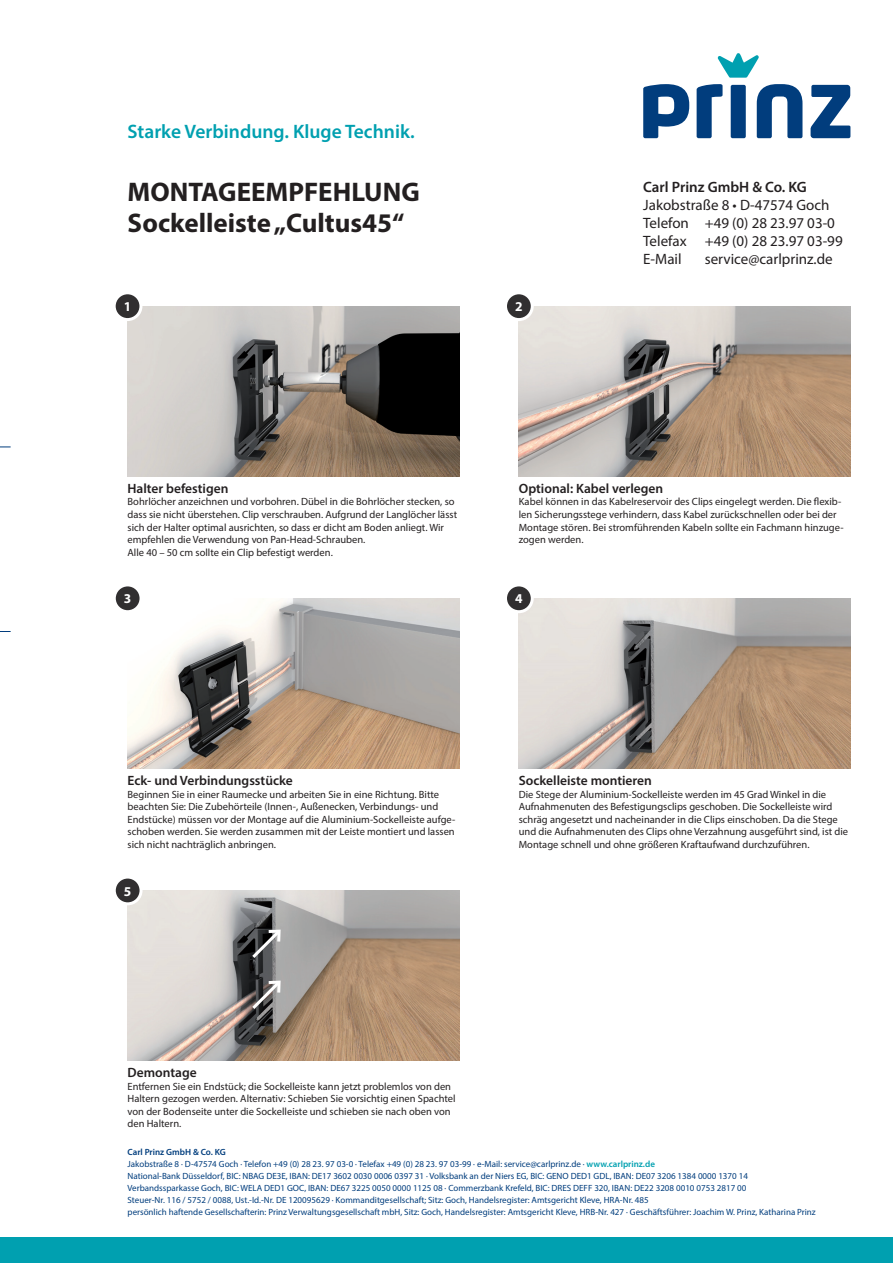
<style>
.page{position:relative;width:893px;height:1263px;background:#fff}
.page>*{position:absolute;margin:0;border:0;box-sizing:border-box;transform-origin:0 0}
.t1{font:700 27px/31.5px "Myriad Pro";color:#231f20}
.t2{font:600 19.5px "Myriad Pro";color:#00a0b0}
.t3{font:15px/18px "Myriad Pro";color:#231f20}
.t4{font:600 15px "Myriad Pro";color:#231f20}
.t5{font:600 13.5px "Myriad Pro";color:#231f20}
.t6{font:700 13.5px "Myriad Pro";color:#fff}
.t7{font:10.5px/12.6px "Myriad Pro";color:#231f20}
.t8{font:9px/12px "Myriad Pro";color:#013d7d}
.s1{font-weight:600}
.s2{font-weight:600;color:#00a0b0}
</style>
<div class="page">
<svg style="left:643px;top:84px;width:46px;height:54px"></svg>
<svg style="left:697px;top:84px;width:25px;height:54px"></svg>
<div style="left:731px;top:85px;width:15px;height:53px;background:#013d7d;border-radius:2px"></div>
<svg style="left:757px;top:84px;width:45px;height:54px"></svg>
<svg style="left:811px;top:85px;width:39px;height:53px"></svg>
<svg style="left:717px;top:53px;width:42px;height:25px"></svg>
<div style="left:0;top:1237px;width:893px;height:26px;background:#00a0b0"></div>
<img style="left:128px;top:306px;width:331px;height:170px">
<img style="left:519px;top:306px;width:331px;height:170px">
<img style="left:128px;top:598px;width:331px;height:170px">
<img style="left:519px;top:598px;width:331px;height:170px">
<img style="left:128px;top:890px;width:331px;height:170px">
<div style="left:505px;top:293px;width:27px;height:27px;background:#312f30;border-radius:50%"></div>
<div style="left:504px;top:291px;width:30px;height:30px;border:3px solid #fff;border-radius:50%"></div>
<div style="left:114px;top:585px;width:27px;height:27px;background:#312f30;border-radius:50%"></div>
<div style="left:113px;top:583px;width:30px;height:30px;border:3px solid #fff;border-radius:50%"></div>
<div style="left:505px;top:585px;width:27px;height:27px;background:#312f30;border-radius:50%"></div>
<div style="left:504px;top:583px;width:30px;height:30px;border:3px solid #fff;border-radius:50%"></div>
<div style="left:114px;top:877px;width:27px;height:27px;background:#312f30;border-radius:50%"></div>
<div style="left:113px;top:875px;width:30px;height:30px;border:3px solid #fff;border-radius:50%"></div>
<div style="left:114px;top:293px;width:27px;height:27px;background:#312f30;border-radius:50%"></div>
<div style="left:113px;top:291px;width:29px;height:30px;border:3px solid #fff;border-radius:50%"></div>
<svg style="left:249px;top:927px;width:34px;height:34px"></svg>
<svg style="left:249px;top:978px;width:34px;height:34px"></svg>
<h2 class="t2" style="left:128px;top:119px;width:289px">Starke Verbindung. Kluge Technik.</h2>
<h1 class="t1" style="left:128px;top:175px;width:294px">MONTAGEEMPFEHLUNG<br>Sockelleiste „Cultus45“</h1>
<p class="t6" style="left:124px;top:298px;width:9px">1</p>
<p class="t6" style="left:515px;top:298px;width:9px">2</p>
<h3 class="t4" style="left:643px;top:177px;width:165px">Carl Prinz GmbH &amp; Co. KG</h3>
<h3 class="t3" style="left:643px;top:196px;width:201px">Jakobstraße 8 • D-47574 Goch<br>Telefon +49 (0) 28 23.97 03-0<br>Telefax +49 (0) 28 23.97 03-99<br>E-Mail</h3>
<h3 class="t3" style="left:705px;top:250px;width:129px">service@carlprinz.de</h3>
<p class="t5" style="left:128px;top:480px;width:102px">Halter befestigen</p>
<p class="t7" style="left:128px;top:495px;width:331px">Bohrlöcher anzeichnen und vorbohren. Dübel in die Bohrlöcher stecken, so dass sie nicht überstehen. Clip verschrauben. Aufgrund der Langlöcher lässt sich der Halter optimal ausrichten, so dass er dicht am Boden anliegt. Wir empfehlen die Verwendung von Pan-Head-Schrauben.<br>Alle 40 – 50 cm sollte ein Clip befestigt werden.</p>
<p class="t5" style="left:519px;top:480px;width:146px">Optional: Kabel verlegen</p>
<p class="t7" style="left:519px;top:495px;width:326px">Kabel können in das Kabelreservoir des Clips eingelegt werden. Die flexib&shy;len Sicherungsstege verhindern, dass Kabel zurückschnellen oder bei der Montage stören. Bei stromführenden Kabeln sollte ein Fachmann hinzuge&shy;zogen werden.</p>
<p class="t6" style="left:124px;top:590px;width:9px">3</p>
<p class="t6" style="left:515px;top:590px;width:9px">4</p>
<p class="t5" style="left:128px;top:772px;width:167px">Eck- und Verbindungsstücke</p>
<p class="t7" style="left:128px;top:787px;width:329px">Beginnen Sie in einer Raumecke und arbeiten Sie in eine Richtung. Bitte beachten Sie: Die Zubehörteile (Innen-, Außenecken, Verbindungs- und Endstücke) müssen vor der Montage auf die Aluminium-Sockelleiste aufge&shy;schoben werden. Sie werden zusammen mit der Leiste montiert und lassen sich nicht nachträglich anbringen.</p>
<p class="t6" style="left:124px;top:882px;width:9px">5</p>
<p class="t5" style="left:519px;top:772px;width:135px">Sockelleiste montieren</p>
<p class="t7" style="left:519px;top:787px;width:331px">Die Stege der Aluminium-Sockelleiste werden im 45 Grad Winkel in die Aufnahmenuten des Befestigungsclips geschoben. Die Sockelleiste wird schräg angesetzt und nacheinander in die Clips einschoben. Da die Stege und die Aufnahmenuten des Clips ohne Verzahnung ausgeführt sind, ist die Montage schnell und ohne größeren Kraftaufwand durchzuführen.</p>
<p class="t5" style="left:128px;top:1064px;width:71px">Demontage</p>
<p class="t7" style="left:128px;top:1080px;width:330px">Entfernen Sie ein Endstück; die Sockelleiste kann jetzt problemlos von den Haltern gezogen werden. Alternativ: Schieben Sie vorsichtig einen Spachtel von der Bodenseite unter die Sockelleiste und schieben sie nach oben von den Haltern.</p>
<p class="t8" style="left:128px;top:1146px;width:690px"><span class="s1">Carl Prinz GmbH &amp; Co. KG<br></span>Jakobstraße 8 · D-47574 Goch · Telefon +49 (0) 28 23. 97 03-0 · Telefax +49 (0) 28 23. 97 03-99 · e-Mail: service@carlprinz.de · <span class="s2">www.carlprinz.de<br></span>National-Bank Düsseldorf, BIC: NBAG DE3E, IBAN: DE17 3602 0030 0006 0397 31 · Volksbank an der Niers EG, BIC: GENO DED1 GDL, IBAN: DE07 3206 1384 0000 1370 14<br>Verbandssparkasse Goch, BIC: WELA DED1 GOC, IBAN: DE67 3225 0050 0000 1125 08 · Commerzbank Krefeld, BIC: DRES DEFF 320, IBAN: DE22 3208 0010 0753 2817 00<br>Steuer-Nr. 116 / 5752 / 0088, Ust.-Id.-Nr. DE 120095629 · Kommanditgesellschaft; Sitz: Goch, Handelsregister: Amtsgericht Kleve, HRA-Nr. 485<br>persönlich haftende Gesellschafterin: Prinz Verwaltungsgesellschaft mbH, Sitz: Goch, Handelsregister: Amtsgericht Kleve, HRB-Nr. 427 · Geschäftsführer: Joachim W. Prinz, Katharina Prinz</p>
</div>
